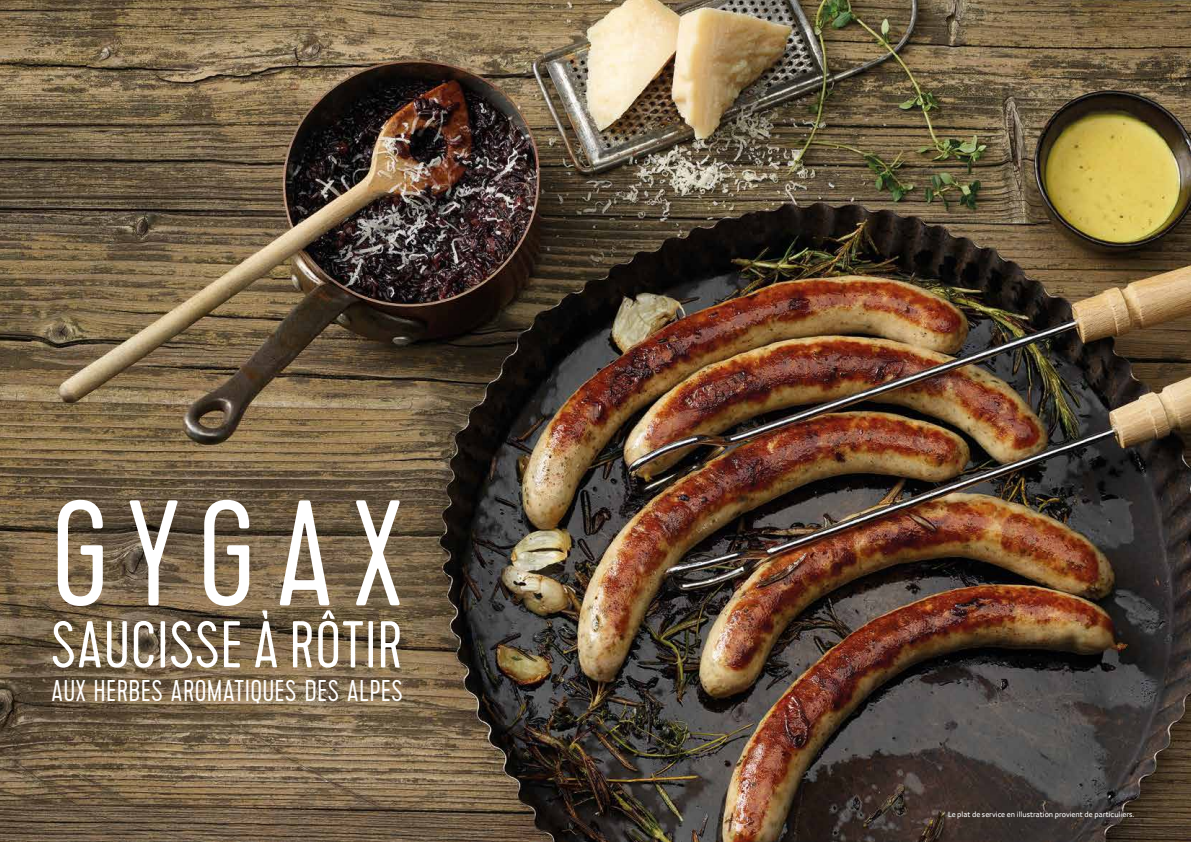
<style>
.page{position:relative;width:1191px;height:842px;background:#fff}
.page>*{position:absolute;margin:0;border:0;box-sizing:border-box;transform-origin:0 0}
.t1{font:300 150px "Cervo";letter-spacing:.115em;color:#fff}
.t2{font:300 66px "Cervo";letter-spacing:.01em;color:#fff}
.t3{font:300 30px "Cervo";letter-spacing:.01em;color:#fff}
.t4{font:8px "Transgourmet";color:#fff}
</style>
<div class="page">
<img style="left:0;top:0;width:1191px;height:842px">
<h1 class="t1" style="left:51px;top:470px;width:353px">GYGAX</h1>
<h2 class="t2" style="left:51px;top:608px;width:353px">SAUCISSE À RÔTIR</h2>
<h3 class="t3" style="left:51px;top:674px;width:353px">AUX HERBES AROMATIQUES DES ALPES</h3>
<p class="t4" style="left:948px;top:810px;width:188px">Le plat de service en illustration provient de particuliers.</p>
</div>
